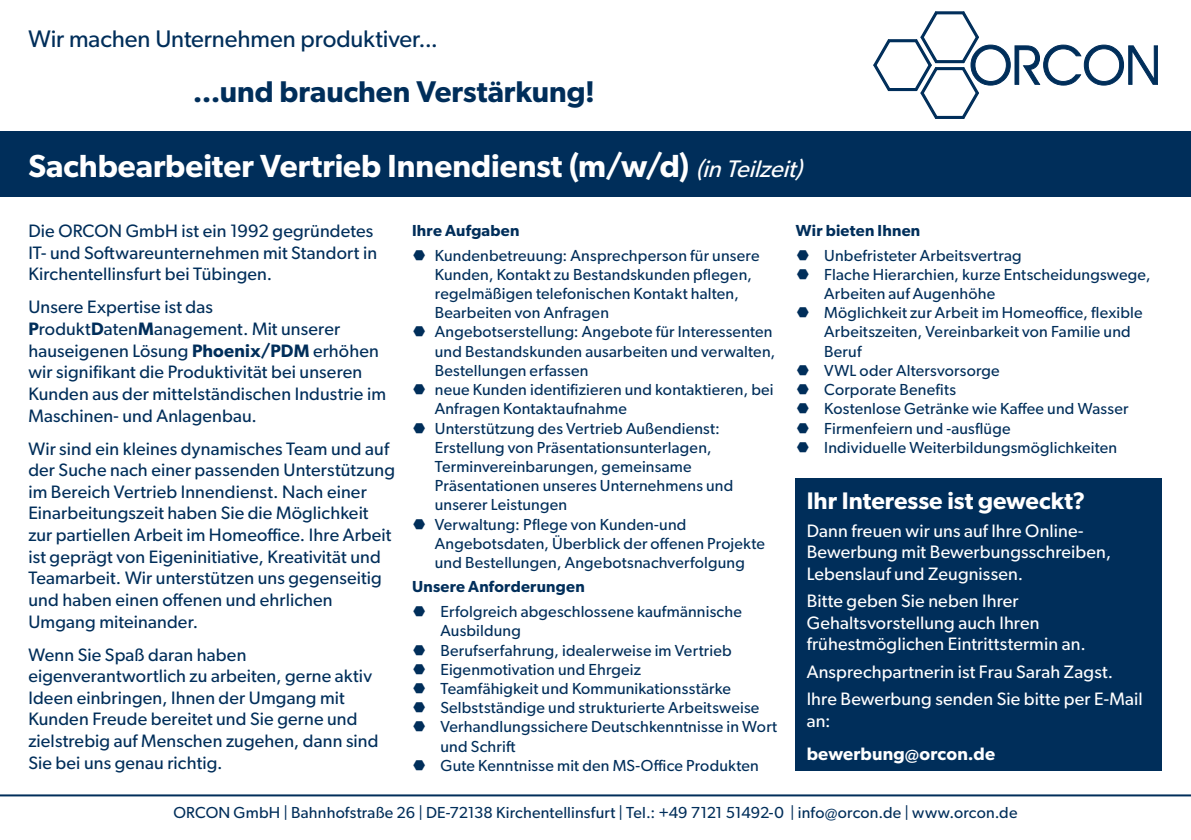
<style>
.page{position:relative;width:1191px;height:840px;background:#fff}
.page>*{position:absolute;margin:0;border:0;box-sizing:border-box;transform-origin:0 0}
.Absatz2_Schulung{font:600 32px "Gibson";color:#fff}
.t1{font:600 30px "Gibson";color:#002e5a}
.t2{font:24px "Gibson";color:#002e5a}
.Absatz2_Schulung-2{font:600 24px "Gibson";color:#fff}
.Absatz2_Schulung-3{font:18px/21.6px "Gibson";letter-spacing:.01em;color:#002e5a}
.Absatz2_Schulung-4{font:18px/21.6px "Gibson";letter-spacing:.01em;color:#fff}
.Absatz2_Schulung-5{font:600 18px "Gibson";letter-spacing:.01em;color:#fff}
.Absatz2_Schulung-6{font:16px/19.2px "Gibson";letter-spacing:.015em;color:#002e5a}
.Absatz2_Schulung-7{font:600 16px "Gibson";letter-spacing:.015em;color:#002e5a}
.s1{font-weight:400;font-style:italic;font-size:24px}
.s2{font-weight:600}
</style>
<div class="page">
<svg style="left:873px;top:11px;width:284px;height:108px"></svg>
<hr style="left:0;top:794px;width:1191px;height:2px;background:#002e5a">
<div style="left:0;top:131px;width:1191px;height:66px;background:#002e5a"></div>
<div style="left:795px;top:478px;width:367px;height:292px;background:#002e5a"></div>
<h3 class="t2" style="left:28px;top:25px;width:411px">Wir machen Unternehmen produktiver...</h3>
<h2 class="t1" style="left:193px;top:74px;width:404px">...und brauchen Verstärkung!</h2>
<p class="Absatz2_Schulung" style="left:28px;top:147px;width:782px">Sachbearbeiter Vertrieb Innendienst (m/w/d) <span class="s1">(inTeilzeit)</span></p>
<p class="Absatz2_Schulung-3" style="left:28px;top:220px;width:350px">Die ORCON GmbH ist ein 1992 gegründetes<br>IT- und Softwareunternehmen mit Standort in<br>Kirchentellinsfurt bei Tübingen.</p>
<p class="Absatz2_Schulung-3" style="left:28px;top:296px;width:359px">Unsere Expertise ist das <span class="s2">P</span>rodukt<span class="s2">D</span>aten<span class="s2">M</span>anagement. Mit unserer hauseigenen Lösung <span class="s2">Phoenix/PDM</span> erhöhen wir signifikant die Produktivität bei unseren Kunden aus der mittelständischen Industrie im Maschinen- und Anlagenbau.</p>
<p class="Absatz2_Schulung-3" style="left:28px;top:437px;width:368px">Wir sind ein kleines dynamisches Team und auf der Suche nach einer passenden Unterstützung im Bereich Vertrieb Innendienst. Nach einer Einarbeitungszeit haben Sie die Möglichkeit zur partiellen Arbeit im Homeoffice. Ihre Arbeit ist geprägt von Eigeninitiative, Kreativität und Teamarbeit. Wir unterstützen uns gegenseitig und haben einen offenen und ehrlichen Umgang miteinander.</p>
<p class="Absatz2_Schulung-3" style="left:28px;top:642px;width:352px">Wenn Sie Spaß daran haben eigenverantwortlich zu arbeiten, gerne aktiv Ideen einbringen, Ihnen der Umgang mit Kunden Freude bereitet und Sie gerne und zielstrebig auf Menschen zugehen, dann sind Sie bei uns genau richtig.</p>
<p class="Absatz2_Schulung-7" style="left:412px;top:220px;width:109px">Ihre Aufgaben</p>
<p class="Absatz2_Schulung-6" style="left:435px;top:245px;width:326px">Kundenbetreuung: Ansprechperson für unsere Kunden, Kontakt zu Bestandskunden pflegen, regelmäßigen telefonischen Kontakt halten, Bearbeiten von Anfragen</p>
<p class="Absatz2_Schulung-6" style="left:435px;top:322px;width:342px">Angebotserstellung: Angebote für Interessenten und Bestandskunden ausarbeiten und verwalten,<br>Bestellungen erfassen</p>
<p class="Absatz2_Schulung-6" style="left:435px;top:379px;width:340px">neue Kunden identifizieren und kontaktieren, bei<br>Anfragen Kontaktaufnahme</p>
<p class="Absatz2_Schulung-6" style="left:435px;top:418px;width:300px">Unterstützung des Vertrieb Außendienst:<br>Erstellung von Präsentationsunterlagen, Terminvereinbarungen, gemeinsame Präsentationen unseres Unternehmens und unserer Leistungen</p>
<p class="Absatz2_Schulung-6" style="left:435px;top:514px;width:332px">Verwaltung: Pflege von Kunden-und<br>Angebotsdaten, Überblick der offenen Projekte und Bestellungen, Angebotsnachverfolgung</p>
<p class="Absatz2_Schulung-7" style="left:412px;top:576px;width:174px">Unsere Anforderungen</p>
<p class="Absatz2_Schulung-6" style="left:440px;top:601px;width:303px">Erfolgreich abgeschlossene kaufmännische<br>Ausbildung</p>
<p class="Absatz2_Schulung-6" style="left:440px;top:639px;width:292px">Berufserfahrung, idealerweise im Vertrieb</p>
<p class="Absatz2_Schulung-6" style="left:440px;top:659px;width:202px">Eigenmotivation und Ehrgeiz</p>
<p class="Absatz2_Schulung-6" style="left:440px;top:678px;width:292px">Teamfähigkeit und Kommunikationsstärke</p>
<p class="Absatz2_Schulung-6" style="left:440px;top:697px;width:320px">Selbstständige und strukturierte Arbeitsweise</p>
<p class="Absatz2_Schulung-6" style="left:440px;top:716px;width:338px">Verhandlungssichere Deutschkenntnisse in Wort und Schrift</p>
<p class="Absatz2_Schulung-6" style="left:440px;top:755px;width:320px">Gute Kenntnisse mit den MS-Office Produkten</p>
<p class="Absatz2_Schulung-7" style="left:796px;top:220px;width:126px">Wir bieten Ihnen</p>
<p class="Absatz2_Schulung-6" style="left:824px;top:245px;width:199px">Unbefristeter Arbeitsvertrag</p>
<p class="Absatz2_Schulung-6" style="left:824px;top:264px;width:328px">Flache Hierarchien, kurze Entscheidungswege,<br>Arbeiten auf Augenhöhe</p>
<p class="Absatz2_Schulung-6" style="left:824px;top:302px;width:320px">Möglichkeit zur Arbeit im Homeoffice, flexible<br>Arbeitszeiten, Vereinbarkeit von Familie und<br>Beruf</p>
<p class="Absatz2_Schulung-6" style="left:824px;top:360px;width:177px">VWL oder Altersvorsorge</p>
<p class="Absatz2_Schulung-6" style="left:824px;top:379px;width:133px">Corporate Benefits</p>
<p class="Absatz2_Schulung-6" style="left:824px;top:398px;width:306px">Kostenlose Getränke wie Kaffee und Wasser</p>
<p class="Absatz2_Schulung-6" style="left:824px;top:418px;width:188px">Firmenfeiern und -ausflüge</p>
<p class="Absatz2_Schulung-6" style="left:824px;top:437px;width:294px">Individuelle Weiterbildungsmöglichkeiten</p>
<p class="Absatz2_Schulung-2" style="left:806px;top:486px;width:280px">Ihr Interesse ist geweckt?</p>
<p class="Absatz2_Schulung-4" style="left:806px;top:519px;width:306px">Dann freuen wir uns auf Ihre Online-<br>Bewerbung mit Bewerbungsschreiben,<br>Lebenslauf und Zeugnissen.</p>
<p class="Absatz2_Schulung-4" style="left:806px;top:589px;width:281px">Bitte geben Sie neben Ihrer<br>Gehaltsvorstellung auch Ihren frühestmöglichen Eintrittstermin an.</p>
<p class="Absatz2_Schulung-4" style="left:806px;top:660px;width:308px">Ansprechpartnerin ist Frau Sarah Zagst.</p>
<p class="Absatz2_Schulung-4" style="left:806px;top:687px;width:337px">Ihre Bewerbung senden Sie bitte per E-Mail an:</p>
<p class="Absatz2_Schulung-5" style="left:806px;top:742px;width:190px">bewerbung@orcon.de</p>
<p class="Absatz2_Schulung-6" style="left:173px;top:802px;width:845px">ORCON GmbH | Bahnhofstraße 26 | DE-72138 Kirchentellinsfurt | Tel.: +49 7121 51492-0 | info@orcon.de | www.orcon.de</p>
</div>
